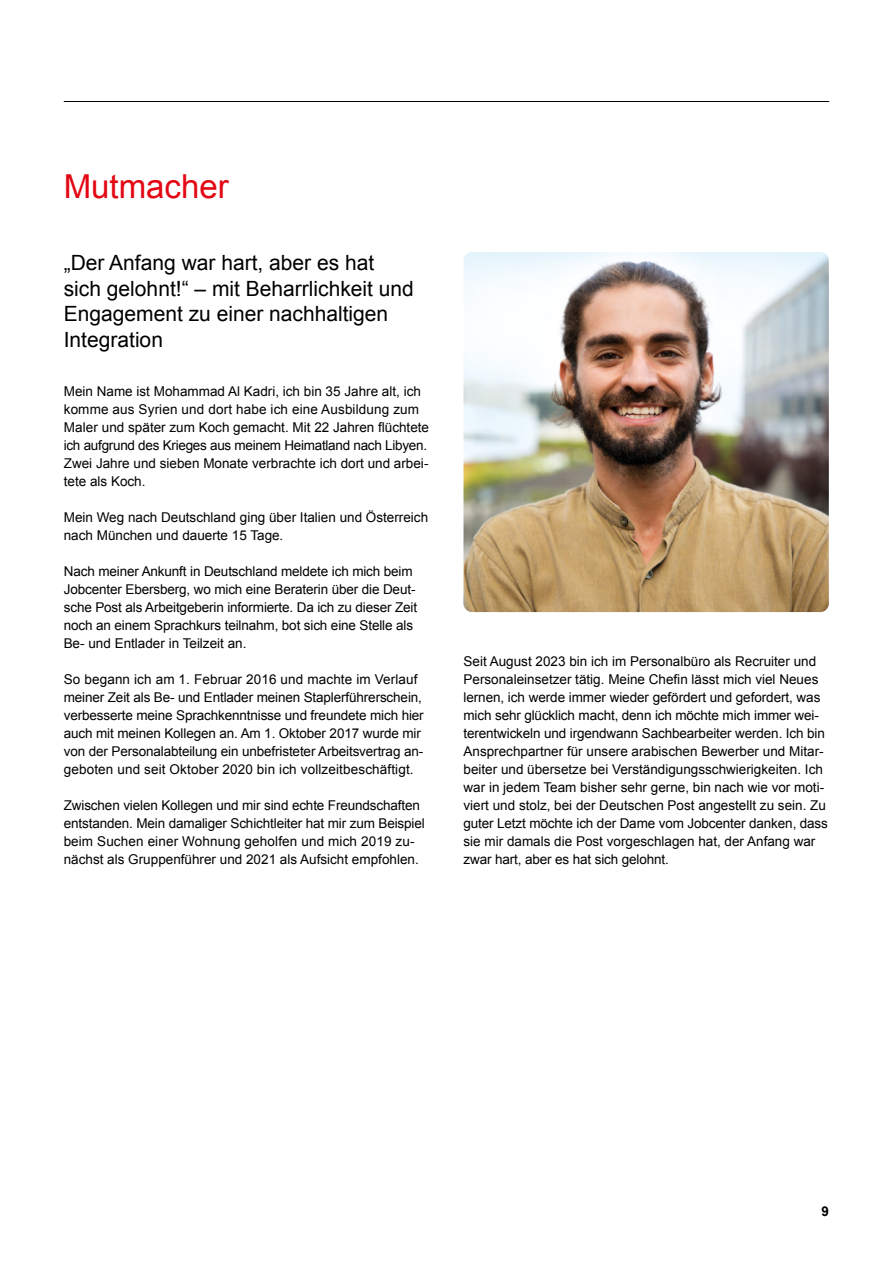
<style>
.page{position:relative;width:893px;height:1263px;background:#fff}
.page>*{position:absolute;margin:0;border:0;box-sizing:border-box;transform-origin:0 0}
.t1{font:33px "Arial";color:#e30613}
.t2{font:21px/25.5px "Arial";color:#000}
.t3{font:13.5px/18px "Arial";color:#000}
.t4{font:700 13.5px "Arial";color:#000}
</style>
<div class="page">
<hr style="left:64px;top:101px;width:765px;height:1px;background:#000">
<img style="left:463px;top:252px;width:366px;height:360px">
<h1 class="t1" style="left:64px;top:165px;width:167px">Mutmacher</h1>
<h2 class="t2" style="left:64px;top:250px;width:352px">„Der Anfang war hart, aber es hat sich gelohnt!“ – mit Beharrlichkeit und<br>Engagement zu einer nachhaltigen<br>Integration</h2>
<p class="t3" style="left:64px;top:382px;width:367px">Mein Name ist Mohammad Al Kadri, ich bin 35 Jahre alt, ich komme aus Syrien und dort habe ich eine Ausbildung zum Maler und später zum Koch gemacht. Mit 22 Jahren flüchtete ich aufgrund des Krieges aus meinem Heimatland nach Libyen.<br>Zwei Jahre und sieben Monate verbrachte ich dort und arbei&shy;tete als Koch.</p>
<p class="t3" style="left:64px;top:508px;width:366px">Mein Weg nach Deutschland ging über Italien und Österreich nach München und dauerte 15 Tage.</p>
<p class="t3" style="left:64px;top:562px;width:355px">Nach meiner Ankunft in Deutschland meldete ich mich beim Jobcenter Ebersberg, wo mich eine Beraterin über die Deut&shy;sche Post als Arbeitgeberin informierte. Da ich zu dieser Zeit noch an einem Sprachkurs teilnahm, bot sich eine Stelle als Be- und Entlader in Teilzeit an.</p>
<p class="t3" style="left:64px;top:670px;width:361px">So begann ich am 1. Februar 2016 und machte im Verlauf meiner Zeit als Be- und Entlader meinen Staplerführerschein, verbesserte meine Sprachkenntnisse und freundete mich hier auch mit meinen Kollegen an. Am 1. Oktober 2017 wurde mir von der Personalabteilung ein unbefristeter Arbeitsvertrag an&shy;geboten und seit Oktober 2020 bin ich vollzeitbeschäftigt.</p>
<p class="t3" style="left:64px;top:796px;width:363px">Zwischen vielen Kollegen und mir sind echte Freundschaften entstanden. Mein damaliger Schichtleiter hat mir zum Beispiel beim Suchen einer Wohnung geholfen und mich 2019 zu&shy;nächst als Gruppenführer und 2021 als Aufsicht empfohlen.</p>
<p class="t3" style="left:463px;top:652px;width:366px">Seit August 2023 bin ich im Personalbüro als Recruiter und Personaleinsetzer tätig. Meine Chefin lässt mich viel Neues lernen, ich werde immer wieder gefördert und gefordert, was mich sehr glücklich macht, denn ich möchte mich immer wei&shy;terentwickeln und irgendwann Sachbearbeiter werden. Ich bin Ansprechpartner für unsere arabischen Bewerber und Mitar&shy;beiter und übersetze bei Verständigungsschwierigkeiten. Ich war in jedem Team bisher sehr gerne, bin nach wie vor moti&shy;viert und stolz, bei der Deutschen Post angestellt zu sein. Zu guter Letzt möchte ich der Dame vom Jobcenter danken, dass sie mir damals die Post vorgeschlagen hat, der Anfang war zwar hart, aber es hat sich gelohnt.</p>
<p class="t4" style="left:821px;top:1202px;width:9px">9</p>
</div>
